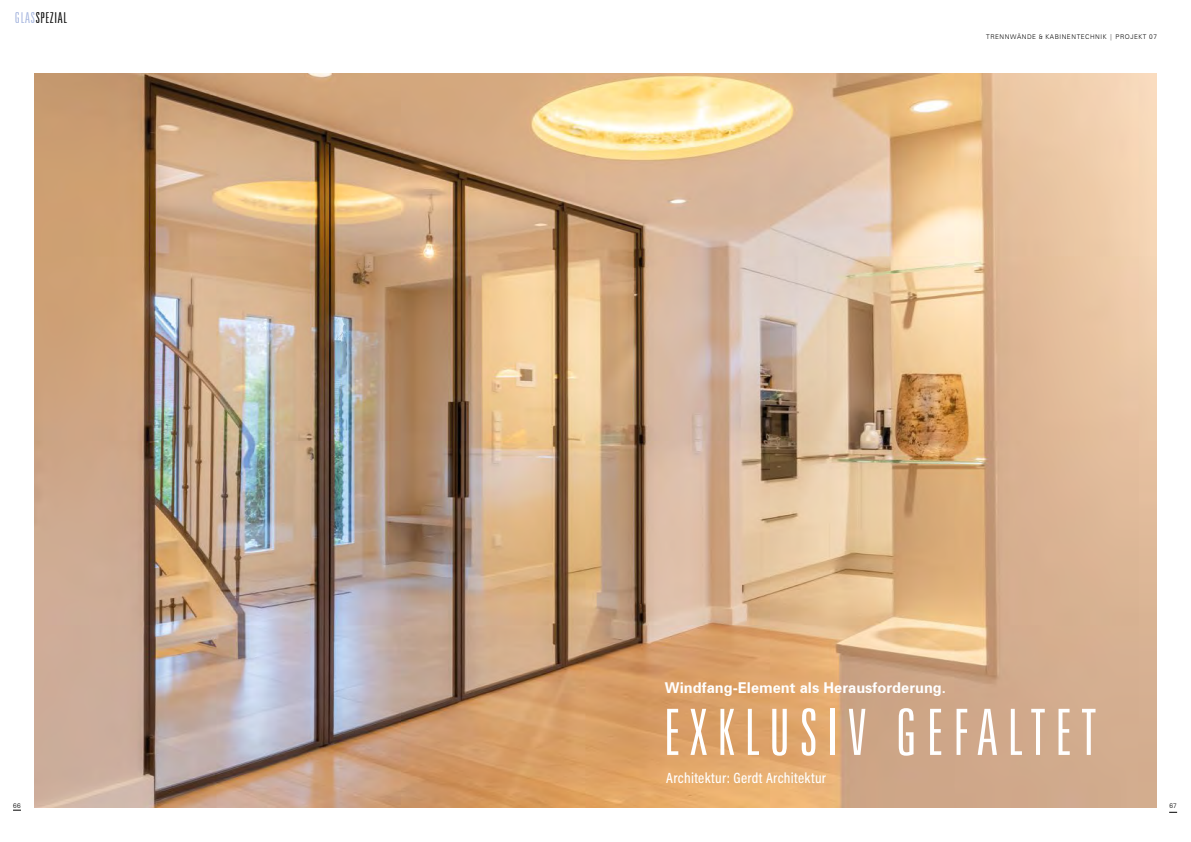
<style>
.page{position:relative;width:1191px;height:842px;background:#fff}
.page>*{position:absolute;margin:0;border:0;box-sizing:border-box;transform-origin:0 0}
.t1{font:300 extra-condensed 64px "Zurich BT";letter-spacing:.15em;color:#fff}
.t2{font:300 extra-condensed 15px "Zurich BT";letter-spacing:.05em;color:#000}
.t3{font:700 14.9px "Zurich BT";color:#fff}
.t4{font:500 14.9px "Acumin Pro Cond";letter-spacing:.02em;color:#fff}
.t5{font:300 6.5px "Zurich BT";letter-spacing:.08em;color:#000}
.s1{color:#a5b5de}
</style>
<div class="page">
<img style="left:34px;top:74px;width:1123px;height:734px">
<h2 class="t2" style="left:15px;top:9px;width:54px"><span class="s1">GLAS</span>SPEZIAL</h2>
<p class="t5" style="left:986px;top:33px;width:172px">TRENNWÄNDE &amp; KABINENTECHNIK | PROJEKT 07</p>
<h3 class="t3" style="left:665px;top:679px;width:282px">Windfang-Element als Herausforderung.</h3>
<h1 class="t1" style="left:663px;top:697px;width:434px">EXKLUSIV GEFALTET</h1>
<h3 class="t4" style="left:666px;top:768px;width:161px">Architektur: Gerdt Architektur</h3>
<p class="t5" style="left:13px;top:801px;width:9px">66</p>
<p class="t5" style="left:1169px;top:801px;width:9px">67</p>
</div>
